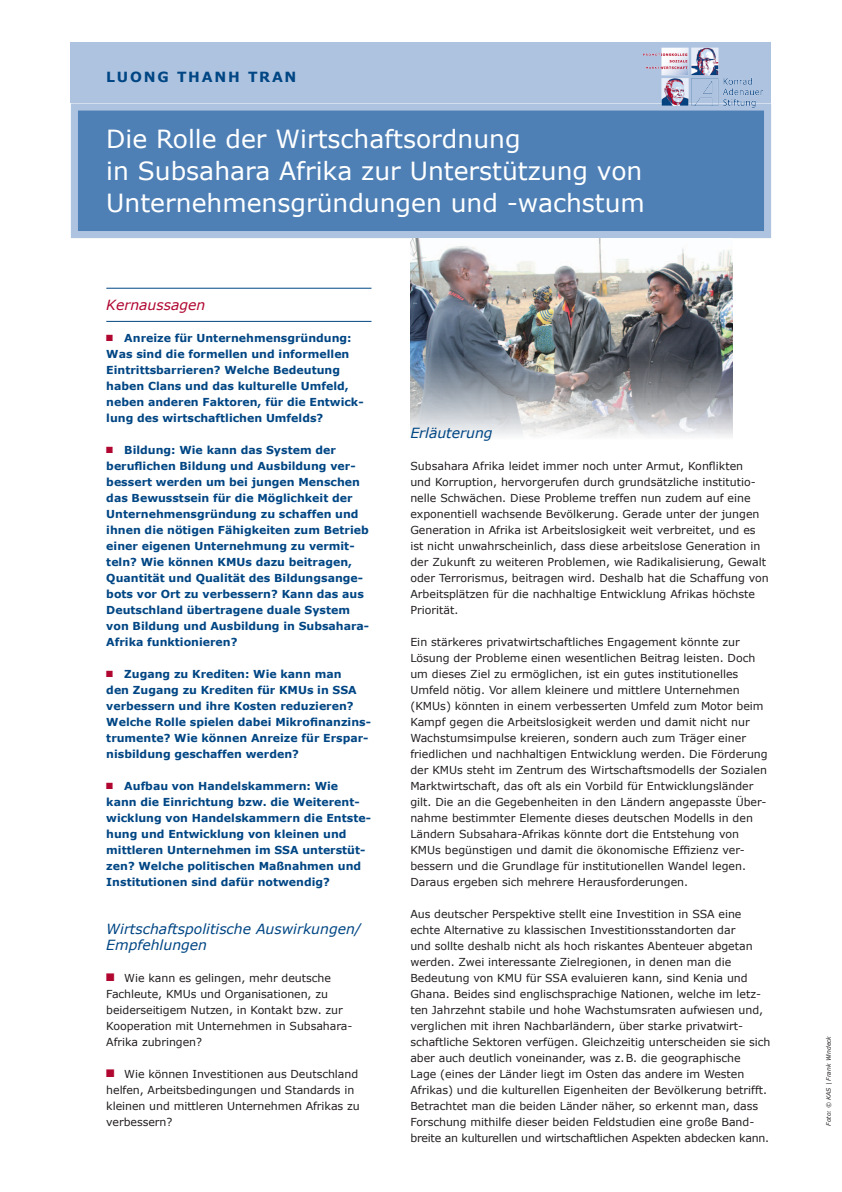
<style>
.page{position:relative;width:842px;height:1192px;background:#fff}
.page>*{position:absolute;margin:0;border:0;box-sizing:border-box;transform-origin:0 0}
.t1{font:25px/32px "Verdana";color:#fff}
.t2{font:italic 14px/16px "Verdana";color:#004684}
.t3{font:700 14px "Verdana";letter-spacing:.125em;color:#004684}
.t4{font:italic 14px "Verdana";color:#b00630}
.t5{font:11px/16px "Verdana";color:#231f20}
.t6{font:700 11px/16px "Verdana";color:#004684}
.t7{font:italic 6px "Verdana";color:#231f20}
.s1{color:#b00630}
</style>
<div class="page">
<div style="left:71px;top:43px;width:700px;height:60px;background:#aec3e0"></div>
<div style="left:71px;top:103px;width:700px;height:135px;background:#4e80b6;border:7px solid #aec3e0"></div>
<hr style="left:106px;top:288px;width:265px;height:1px;background:#004684">
<hr style="left:106px;top:321px;width:265px;height:1px;background:#004684">
<img style="left:410px;top:238px;width:322px;height:199px">
<img style="left:643px;top:47px;width:120px;height:64px">
<p class="t3" style="left:106px;top:68px;width:192px">Luong Thanh Tran</p>
<h1 class="t1" style="left:106px;top:122px;width:540px">Die Rolle der Wirtschaftsordnung<br>in Subsahara Afrika zur Unterstützung von<br>Unternehmensgründungen und -wachstum</h1>
<p class="t4" style="left:106px;top:296px;width:101px">Kernaussagen</p>
<p class="t6" style="left:106px;top:329px;width:259px"><span class="s1">■</span> Anreize für Unternehmensgründung:<br>Was sind die formellen und informellen Eintrittsbarrieren? Welche Bedeutung haben Clans und das kulturelle Umfeld, neben anderen Faktoren, für die Entwick&shy;lung des wirtschaftlichen Umfelds?</p>
<p class="t6" style="left:106px;top:441px;width:264px"><span class="s1">■</span> Bildung: Wie kann das System der beruflichen Bildung und Ausbildung ver&shy;bessert werden um bei jungen Menschen das Bewusstsein für die Möglichkeit der Unternehmensgründung zu schaffen und ihnen die nötigen Fähigkeiten zum Betrieb einer eigenen Unternehmung zu vermit&shy;teln? Wie können KMUs dazu beitragen, Quantität und Qualität des Bildungsange&shy;bots vor Ort zu verbessern? Kann das aus Deutschland übertragene duale System von Bildung und Ausbildung in Subsahara-Afrika funktionieren?</p>
<p class="t6" style="left:106px;top:665px;width:266px"><span class="s1">■</span> Zugang zu Krediten: Wie kann man<br>den Zugang zu Krediten für KMUs in SSA verbessern und ihre Kosten reduzieren?<br>Welche Rolle spielen dabei Mikrofinanzins&shy;trumente? Wie können Anreize für E rspar&shy;nisbildung geschaffen werden?</p>
<p class="t6" style="left:106px;top:777px;width:266px"><span class="s1">■</span> Aufbau von Handelskammern: Wie kann die Einrichtung bzw. die Weiterent&shy;wicklung von Handelskammern die Entste&shy;hung und Entwicklung von kleinen und mittleren Unternehmen im SSA</p>
<p class="t6" style="left:106px;top:841px;width:261px;text-indent:196px">unterstüt&shy;zen? Welche politischen Maßnahmen und<br>Institutionen sind dafür notwendig?</p>
<p class="t2" style="left:106px;top:920px;width:256px">Wirtschaftspolitische Auswirkungen/<br>Empfehlungen</p>
<p class="t5" style="left:106px;top:969px;width:246px"><span class="s1">■</span> Wie kann es gelingen, mehr deutsche -Fachleute, KMUs und Organisationen, zu -beiderseitigem Nutzen, in Kontakt bzw. zur Kooperation mit Unternehmen in Subsahara-Afrika zubringen?</p>
<p class="t5" style="left:106px;top:1065px;width:255px"><span class="s1">■</span> Wie können Investitionen aus Deutschland helfen, Arbeitsbedingungen und Standards in kleinen und mittleren Unternehmen Afrikas zu verbessern?</p>
<p class="t2" style="left:410px;top:424px;width:84px">Erläuterung</p>
<p class="t5" style="left:410px;top:457px;width:360px">Subsahara Afrika leidet immer noch unter Armut, Konflikten<br>und Korruption, hervorgerufen durch grundsätzliche institutio&shy;nelle Schwächen. Diese Probleme treffen nun zudem auf eine exponentiell wachsende Bevölkerung. Gerade unter der jungen Generation in Afrika ist Arbeitslosigkeit weit verbreitet, und es ist nicht unwahrscheinlich, dass diese arbeitslose Generation in der Zukunft zu weiteren Problemen, wie Radikalisierung, Gewalt oder Terrorismus, beitragen wird. Deshalb hat die Schaffung von Arbeitsplätzen für die nachhaltige Entwicklung Afrikas höchste Priorität.</p>
<p class="t5" style="left:410px;top:633px;width:359px">Ein stärkeres privatwirtschaftliches Engagement könnte zur Lösung der Probleme einen wesentlichen Beitrag leisten. Doch um dieses Ziel zu ermöglichen, ist ein gutes institutionelles Umfeld nötig. Vor allem kleinere und mittlere Unternehmen (KMUs) könnten in einem verbesserten Umfeld zum Motor beim Kampf gegen die Arbeitslosigkeit werden und damit nicht nur Wachstumsimpulse kreieren, sondern auch zum Träger einer friedlichen und nachhaltigen Entwicklung werden. Die Förderung der KMUs steht im Zentrum des Wirtschaftsmodells der Sozialen Marktwirtschaft, das oft als ein Vorbild für Entwicklungsländer gilt. Die an die Gegebenheiten in den Ländern angepasste Über&shy;nahme bestimmter Elemente dieses deutschen Modells in den Ländern Subsahara-Afrikas könnte dort die Entstehung von KMUs begünstigen und damit die ökonomische Effizienz ver&shy;bessern und die Grundlage für institutionellen Wandel legen.<br>Daraus ergeben sich mehrere Herausforderungen.</p>
<p class="t5" style="left:410px;top:906px;width:362px">Aus deutscher Perspektive stellt eine Investition in SSA eine -echte Alternative zu klassischen Investitionsstandorten dar<br>und sollte deshalb nicht als hoch riskantes Abenteuer abgetan werden. Zwei interessante Zielregionen, in denen man die Bedeutung von KMU für SSA evaluieren kann, sind Kenia und Ghana. Beides sind englischsprachige Nationen, welche im letz&shy;ten Jahrzehnt stabile und hohe Wachstumsraten aufwiesen und, verglichen mit ihren Nachbarländern, über starke privatwirt&shy;schaftliche Sektoren verfügen. Gleichzeitig unterscheiden sie sich aber auch deutlich voneinander, was z.B. die geographische<br>Lage (eines der Länder liegt im Osten das andere im Westen Afrikas) und die kulturellen Eigenheiten der Bevölkerung betrifft.<br>Betrachtet man die beiden Länder näher, so erkennt man, dass Forschung mithilfe dieser beiden Feldstudien eine große Band&shy;breite an kulturellen und wirtschaftlichen Aspekten abdecken kann.</p>
<p class="t7" style="left:825px;top:1126px;width:91px;rotate:-90deg">Foto: © KAS | Frank Windeck</p>
</div>
